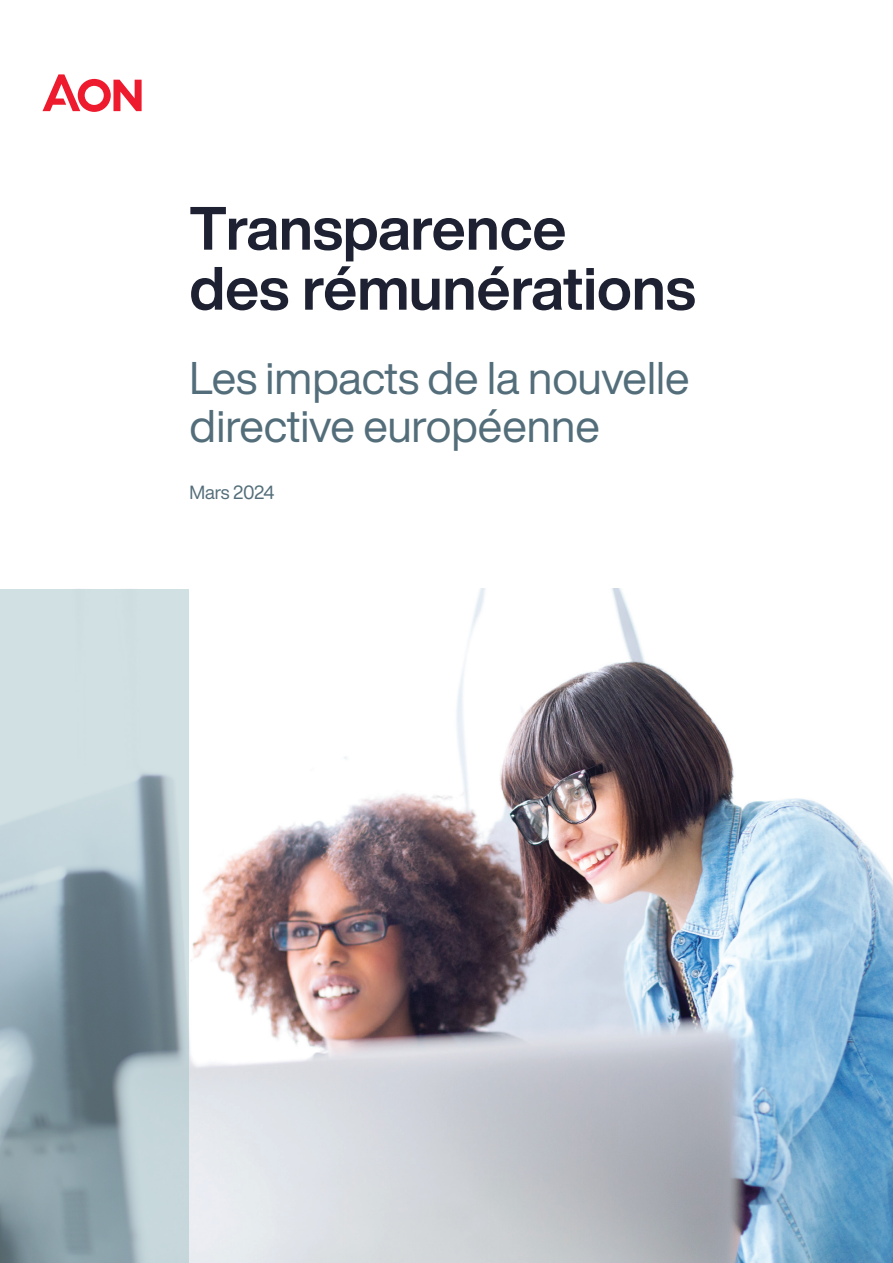
<style>
.page{position:relative;width:893px;height:1263px;background:#fff}
.page>*{position:absolute;margin:0;border:0;box-sizing:border-box;transform-origin:0 0}
.t1{font:700 60px/60px "Helvetica Now Display";color:#1d2132}
.t2{font:45px/48px "Helvetica Now Display";color:#536e7a}
.t3{font:18.75px "Helvetica Now Display";letter-spacing:-.02em;color:#536e7a}
</style>
<div class="page">
<img style="left:189px;top:589px;width:704px;height:674px">
<svg style="left:0;top:589px;width:189px;height:674px;background:#a6b8bf"></svg>
<svg style="left:43px;top:74px;width:99px;height:38px"></svg>
<h1 class="t1" style="left:189px;top:198px;width:508px">Transparence<br>des rémunérations</h1>
<p class="t2" style="left:189px;top:353px;width:502px">Les impacts de la nouvelle directive européenne</p>
<p class="t3" style="left:189px;top:480px;width:86px">Mars 2024</p>
</div>
